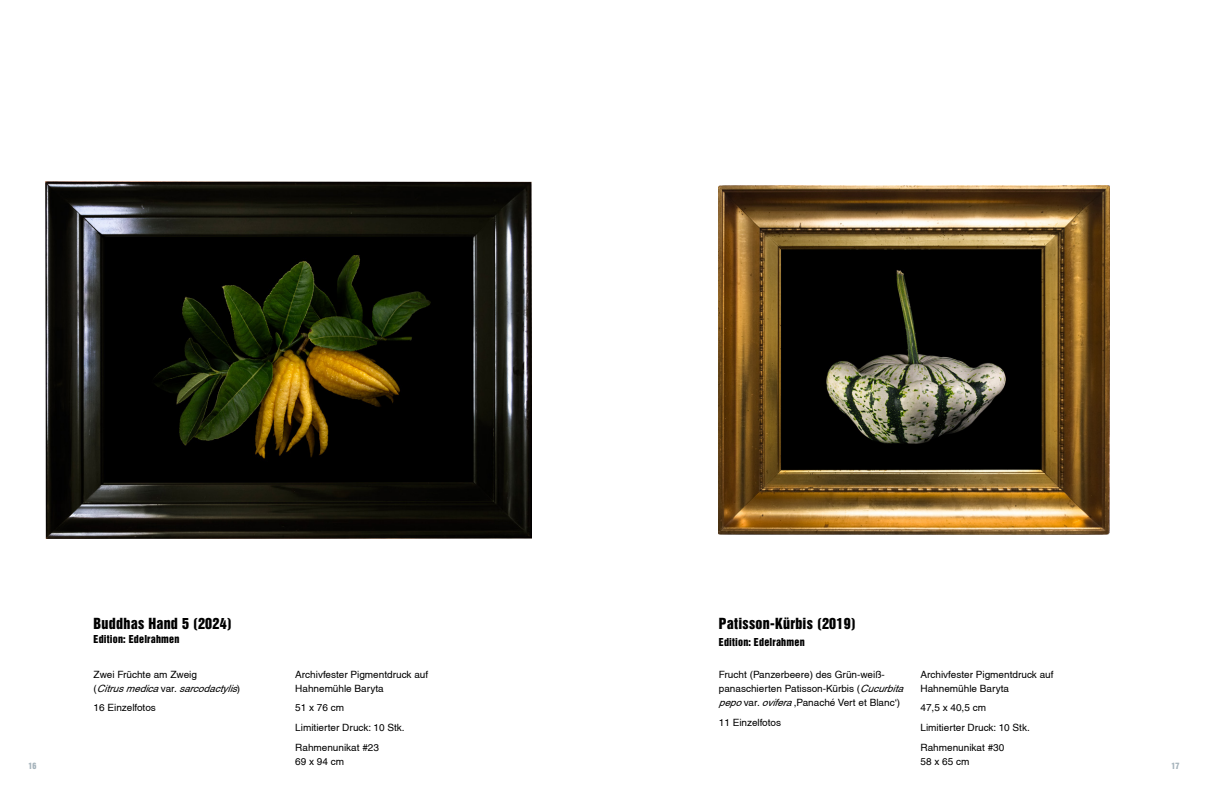
<style>
.page{position:relative;width:1208px;height:811px;background:#fff}
.page>*{position:absolute;margin:0;border:0;box-sizing:border-box;transform-origin:0 0}
.t1{font:14px "Helvetica Inserat";letter-spacing:.02em;color:#000}
.t2{font:condensed 10px/14px "Helvetica";color:#000}
.t3{font:italic condensed 10px/14px "Helvetica";color:#000}
.t4{font:10px "Helvetica Inserat";letter-spacing:.02em;color:#000}
.t5{font:8px "Helvetica Inserat";color:#a5b3bb}
.s1{font-style:italic}
.s2{font-style:normal}
</style>
<div class="page">
<img style="left:719px;top:186px;width:390px;height:349px">
<img style="left:46px;top:181px;width:486px;height:358px">
<h1 class="t1" style="left:94px;top:615px;width:140px">Buddhas Hand 5 (2024)</h1>
<p class="t4" style="left:94px;top:633px;width:87px">Edition: Edelrahmen</p>
<h1 class="t1" style="left:719px;top:615px;width:138px">Patisson-Kürbis (2019)</h1>
<p class="t4" style="left:719px;top:636px;width:87px">Edition: Edelrahmen</p>
<p class="t2" style="left:719px;top:667px;width:190px">Frucht (Panzerbeere) des Grün-weiß&shy;panaschierten Patisson-Kürbis (<span class="s1">Cucurbita pepo</span>var. <span class="s1">ovifera</span>‚Panaché Vert et Blanc‘)</p>
<p class="t2" style="left:719px;top:715px;width:64px">11 Einzelfotos</p>
<p class="t2" style="left:295px;top:667px;width:135px">Archivfester Pigmentdruck auf<br>Hahnemühle Baryta</p>
<p class="t2" style="left:295px;top:698px;width:111px;line-height:19.7px">51 x 76 cm<br>Limitierter Druck: 10 Stk.<br>Rahmenunikat #23</p>
<p class="t2" style="left:295px;top:754px;width:50px">69 x 94 cm</p>
<p class="t2" style="left:920px;top:667px;width:135px">Archivfester Pigmentdruck auf<br>Hahnemühle Baryta</p>
<p class="t2" style="left:920px;top:698px;width:111px;line-height:19.7px">47,5 x 40,5 cm<br>Limitierter Druck: 10 Stk.<br>Rahmenunikat #30</p>
<p class="t2" style="left:920px;top:754px;width:50px">58 x 65 cm</p>
<p class="t3" style="left:94px;top:667px;width:149px"><span class="s2">Zwei Früchte am Zweig<br>(</span> Citrusmedica<span class="s2">v a r .</span> sarcodactylis<span class="s2">)</span></p>
<p class="t2" style="left:94px;top:701px;width:64px">16 Einzelfotos</p>
<p class="t5" style="left:28px;top:761px;width:9px">16</p>
<p class="t5" style="left:1171px;top:761px;width:9px">17</p>
</div>
